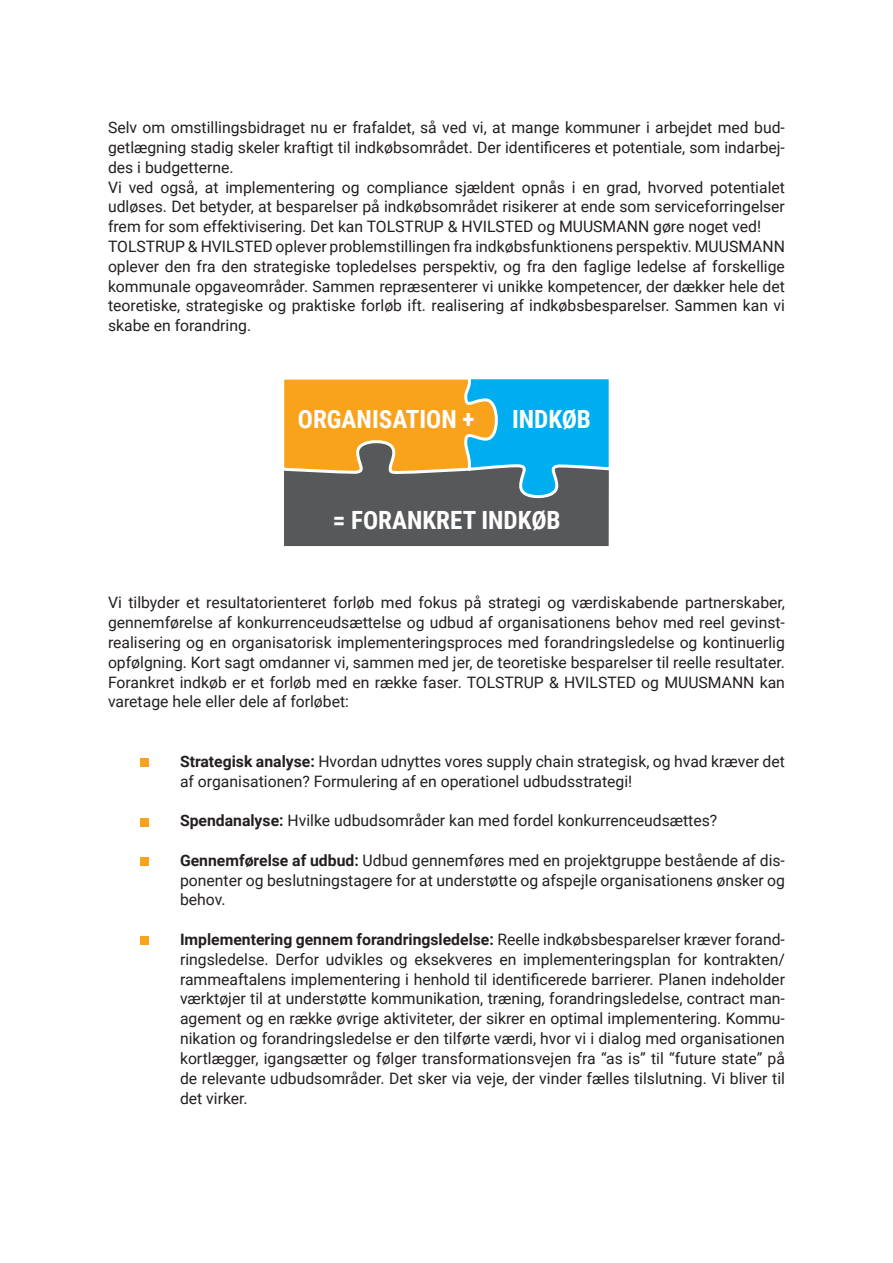
<style>
.page{position:relative;width:893px;height:1263px;background:#fff}
.page>*{position:absolute;margin:0;border:0;box-sizing:border-box;transform-origin:0 0}
.overskrift{font:700 25.05px "Roboto Condensed";color:#fff}
.Brød{font:15.75px/19.8px "Roboto";color:#231f20;text-align:justify}
.Rob10_5_Bold{font:15.75px/19.8px "Roboto";color:#231f20}
.s1{font-weight:700}
</style>
<div class="page">
<div style="left:282px;top:378px;width:328px;height:169px;background:#57585a"></div>
<div style="left:281px;top:376px;width:331px;height:173px;border:3px solid #fff"></div>
<svg style="left:281px;top:376px;width:331px;height:124px"></svg>
<div style="left:140px;top:758px;width:9px;height:9px;background:#f9a21c"></div>
<div style="left:140px;top:818px;width:9px;height:8px;background:#f9a21c"></div>
<div style="left:140px;top:857px;width:9px;height:9px;background:#f9a21c"></div>
<div style="left:140px;top:937px;width:9px;height:8px;background:#f9a21c"></div>
<p class="Brød" style="left:108px;top:117px;width:678px">Selv om omstillingsbidraget nu er frafaldet, så ved vi, at mange kommuner i arbejdet med bud&shy;getlægning stadig skeler kraftigt til indkøbsområdet. Der identificeres et potentiale, som indarbej&shy;des i budgetterne.</p>
<p class="Brød" style="left:108px;top:176px;width:678px">Vi ved også, at implementering og compliance sjældent opnås i en grad, hvorved potentialet udløses. Det betyder, at besparelser på indkøbsområdet risikerer at ende som serviceforringelser frem for som effektivisering. Det kan TOLSTRUP &amp; HVILSTED og MUUSMANN gøre noget ved!</p>
<p class="Brød" style="left:108px;top:236px;width:678px">TOLSTRUP &amp; HVILSTED oplever problemstillingen fra indkøbsfunktionens perspektiv. MUUSMANN oplever den fra den strategiske topledelses perspektiv, og fra den faglige ledelse af forskellige kommunale opgaveområder. Sammen repræsenterer vi unikke kompetencer, der dækker hele det teoretiske, strategiske og praktiske forløb ift. realisering af indkøbsbesparelser. Sammen kan vi skabe en forandring.</p>
<p class="overskrift" style="left:298px;top:402px;width:178px">ORGANISATION +</p>
<p class="overskrift" style="left:512px;top:402px;width:81px">INDKØB</p>
<p class="overskrift" style="left:333px;top:503px;width:229px">= FORANKRET INDKØB</p>
<p class="Brød" style="left:108px;top:592px;width:678px">Vi tilbyder et resultatorienteret forløb med fokus på strategi og værdiskabende partnerskaber, gennemførelse af konkurrenceudsættelse og udbud af organisationens behov med reel gevinst&shy;realisering og en organisatorisk implementeringsproces med forandringsledelse og kontinuerlig opfølgning. Kort sagt omdanner vi, sammen med jer, de teoretiske besparelser til reelle resultater.<br>Forankret indkøb er et forløb med en række faser. TOLSTRUP &amp; HVILSTED og MUUSMANN kan varetage hele eller dele af forløbet:</p>
<p class="Rob10_5_Bold" style="left:180px;top:751px;width:606px"><span class="s1">Strategisk analyse:</span> Hvordan udnyttes vores supply chain strategisk, og hvad kræver det af organisationen? Formulering af en operationel udbudsstrategi!</p>
<p class="Brød" style="left:180px;top:810px;width:539px"><span class="s1">Spendanalyse:</span> Hvilke udbudsområder kan med fordel konkurrenceudsættes?</p>
<p class="Brød" style="left:180px;top:850px;width:606px"><span class="s1">Gennemførelse af udbud:</span> Udbud gennemføres med en projektgruppe bestående af dis&shy;ponenter og beslutningstagere for at understøtte og afspejle organisationens ønsker og behov.</p>
<p class="Brød" style="left:180px;top:929px;width:606px"><span class="s1">Implementering gennem forandringsledelse:</span> Reelle indkøbsbesparelser kræver forand&shy;ringsledelse. Derfor udvikles og eksekveres en implementeringsplan for kontrakten/ rammeaftalens implementering i henhold til identificerede barrierer. Planen indeholder værktøjer til at understøtte kommunikation, træning, forandringsledelse, contract man&shy;agement og en række øvrige aktiviteter, der sikrer en optimal implementering. Kommu&shy;nikation og forandringsledelse er den tilførte værdi, hvor vi i dialog med organisationen kortlægger, igangsætter og følger transformationsvejen fra “as is” til “future state” på de relevante udbudsområder. Det sker via veje, der vinder fælles tilslutning. Vi bliver til det virker.</p>
</div>
